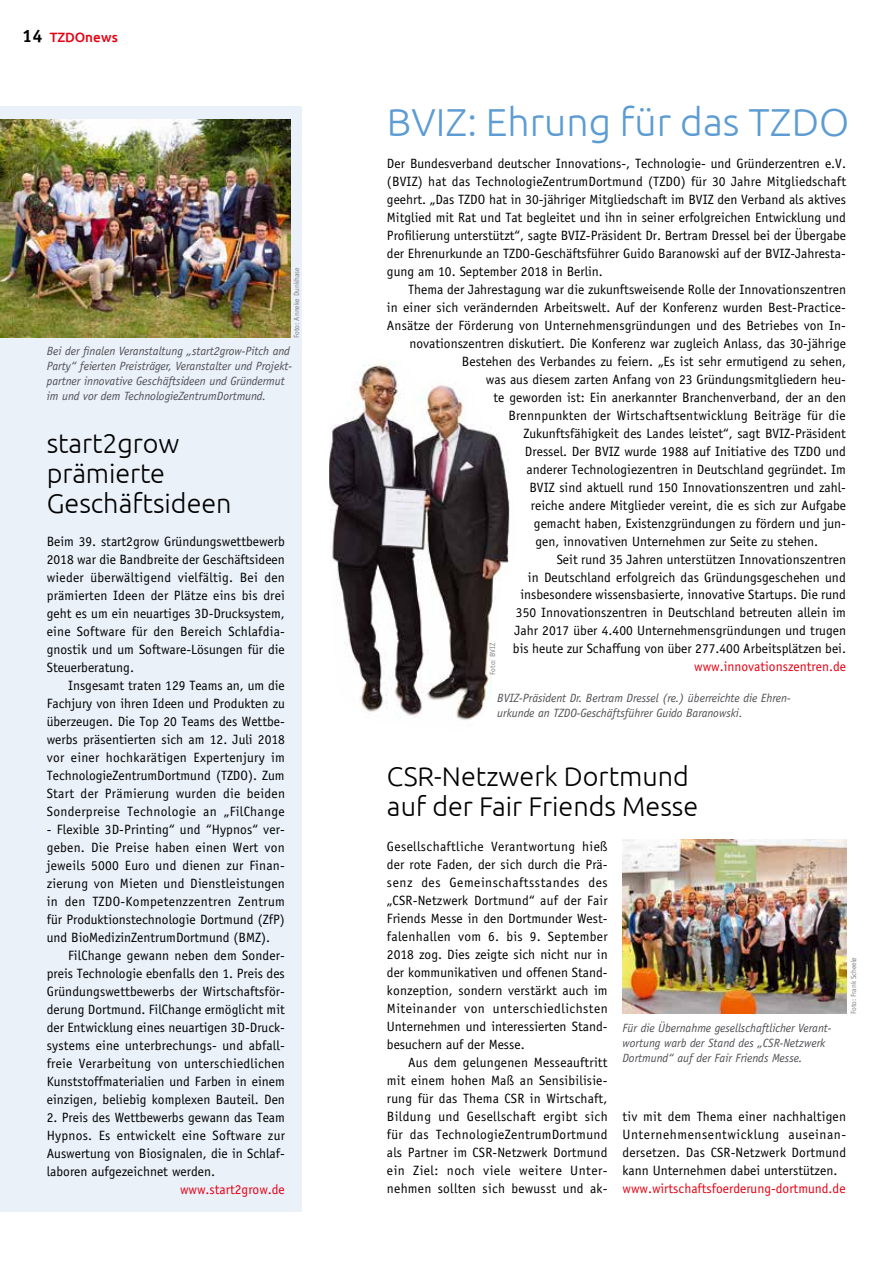
<style>
.page{position:relative;width:893px;height:1263px;background:#fff}
.page>*{position:absolute;margin:0;border:0;box-sizing:border-box;transform-origin:0 0}
.t1{font:300 39px "Ubuntu";color:#5c9cd3}
.t2{font:300 27px/30px "Ubuntu";color:#000}
.t3{font:13.5px/18px "Officina Sans";color:#000;text-align:justify}
.t4{font:13.5px "Officina Sans";color:#e60012}
.t5{font:500 13.5px "Ubuntu";letter-spacing:-.02em;color:#e60012}
.t6{font:italic 12px/15px "Officina Sans";color:#504f53}
.t7{font:7.5px "Officina Sans";color:#818084}
.t8{font:7.5px "Officina Sans";letter-spacing:-.02em;color:#818084}
.s1{font-family:"Officina Sans";font-weight:700;font-size:18px;color:#000}
</style>
<div class="page">
<div style="left:0;top:106px;width:302px;height:1106px;background:#eaf1f9"></div>
<img style="left:0;top:120px;width:290px;height:218px">
<img style="left:622px;top:839px;width:224px;height:175px">
<img style="left:329px;top:363px;width:181px;height:357px">
<p class="t5" style="left:22px;top:29px;width:97px"><span class="s1">14</span> TZDOnews</p>
<p class="t7" style="left:292px;top:338px;width:73px;rotate:-90deg">Foto: Anneke Dunkhase</p>
<p class="t6" style="left:47px;top:343px;width:247px">Bei der finalen Veranstaltung „start2grow-Pitch and Party“ feierten Preisträger, Veranstalter und Projekt&shy;partner innovative Geschäftsideen und Gründermut im und vor dem TechnologieZentrumDortmund.</p>
<h2 class="t2" style="left:47px;top:428px;width:186px">start2grow prämierte<br>Geschäftsideen</h2>
<p class="t3" style="left:47px;top:532px;width:240px">Beim 39. start2grow Gründungswettbewerb 2018 war die Bandbreite der Geschäftsideen wieder überwältigend vielfältig. Bei den prämierten Ideen der Plätze eins bis drei geht es um ein neuartiges 3D-Drucksystem, eine Software für den Bereich Schlafdia&shy;gnostik und um Software-Lösungen für die Steuerberatung.</p>
<p class="t3" style="left:47px;top:676px;width:240px;text-indent:21px">Insgesamt traten 129 Teams an, um die Fachjury von ihren Ideen und Produkten zu überzeugen. Die Top 20 Teams des Wettbe&shy;werbs präsentierten sich am 12. Juli 2018 vor einer hochkarätigen Expertenjury im TechnologieZentrumDortmund (TZDO). Zum Start der Prämierung wurden die beiden Sonderpreise Technologie an „FilChange</p>
<p class="t3" style="left:47px;top:820px;width:240px">- Flexible 3D-Printing“ und “Hypnos“ ver&shy;geben. Die Preise haben einen Wert von jeweils 5000 Euro und dienen zur Finan&shy;zierung von Mieten und Dienstleistungen in den TZDO-Kompetenzzentren Zentrum für Produktionstechnologie Dortmund (ZfP) und BioMedizinZentrumDortmund (BMZ).</p>
<p class="t3" style="left:47px;top:946px;width:240px;text-indent:21px">FilChange gewann neben dem Sonder&shy;preis Technologie ebenfalls den 1. Preis des Gründungswettbewerbs der Wirtschaftsför&shy;derung Dortmund. FilChange ermöglicht mit der Entwicklung eines neuartigen 3D-Druck&shy;systems eine unterbrechungs- und abfall&shy;freie Verarbeitung von unterschiedlichen Kunststoffmaterialien und Farben in einem einzigen, beliebig komplexen Bauteil. Den</p>
<p class="t3" style="left:47px;top:1108px;width:240px">2. Preis des Wettbewerbs gewann das Team Hypnos. Es entwickelt eine Software zur Auswertung von Biosignalen, die in Schlaf&shy;laboren aufgezeichnet werden.</p>
<p class="t4" style="left:180px;top:1181px;width:106px">www.start2grow.de</p>
<h1 class="t1" style="left:387px;top:99px;width:464px">BVIZ: Ehrung für das TZDO</h1>
<p class="t3" style="left:387px;top:154px;width:461px">Der Bundesverband deutscher Innovations-, Technologie- und Gründerzentren e.V. (BVIZ) hat das TechnologieZentrumDortmund (TZDO) für 30 Jahre Mitgliedschaft geehrt. „Das TZDO hat in 30-jähriger Mitgliedschaft im BVIZ den Verband als aktives Mitglied mit Rat und Tat begleitet und ihn in seiner erfolgreichen Entwicklung und Profilierung unterstützt“, sagte BVIZ-Präsident Dr. Bertram Dressel bei der Übergabe der Ehrenurkunde an TZDO-Geschäftsführer Guido Baranowski auf der BVIZ-Jahresta&shy;gung am 10. September 2018 in Berlin.</p>
<p class="t3" style="left:408px;top:280px;width:439px">Thema der Jahrestagung war die zukunftsweisende Rolle der Innovationszentren</p>
<p class="t3" style="left:387px;top:298px;width:460px">in einer sich verändernden Arbeitswelt. Auf der Konferenz wurden Best-Practice-</p>
<p class="t3" style="left:387px;top:316px;width:461px">Ansätze der Förderung von Unternehmensgründungen und des Betriebes von In-</p>
<p class="t3" style="left:409px;top:334px;width:438px">novationszentren diskutiert. Die Konferenz war zugleich Anlass, das 30-jährige</p>
<p class="t3" style="left:462px;top:352px;width:386px">Bestehen des Verbandes zu feiern. „Es ist sehr ermutigend zu sehen,</p>
<p class="t3" style="left:486px;top:370px;width:361px">was aus diesem zarten Anfang von 23 Gründungsmitgliedern heu-</p>
<p class="t3" style="left:493px;top:388px;width:354px">te geworden ist: Ein anerkannter Branchenverband, der an den</p>
<p class="t3" style="left:508px;top:406px;width:339px">Brennpunkten der Wirtschaftsentwicklung Beiträge für die</p>
<p class="t3" style="left:523px;top:424px;width:324px">Zukunftsfähigkeit des Landes leistet“, sagt BVIZ-Präsident</p>
<p class="t3" style="left:525px;top:442px;width:322px">Dressel. Der BVIZ wurde 1988 auf Initiative des TZDO und</p>
<p class="t3" style="left:526px;top:460px;width:321px">anderer Technologiezentren in Deutschland gegründet. Im</p>
<p class="t3" style="left:529px;top:478px;width:318px">BVIZ sind aktuell rund 150 Innovationszentren und zahl-</p>
<p class="t3" style="left:531px;top:496px;width:317px">reiche andere Mitglieder vereint, die es sich zur Aufgabe</p>
<p class="t3" style="left:534px;top:514px;width:313px">gemacht haben, Existenzgründungen zu fördern und jun-</p>
<p class="t3" style="left:535px;top:532px;width:284px">gen, innovativen Unternehmen zur Seite zu stehen.</p>
<p class="t3" style="left:557px;top:550px;width:291px">Seit rund 35 Jahren unterstützen Innovationszentren</p>
<p class="t3" style="left:528px;top:568px;width:319px">in Deutschland erfolgreich das Gründungsgeschehen und</p>
<p class="t3" style="left:520px;top:586px;width:327px">insbesondere wissensbasierte, innovative Startups. Die rund</p>
<p class="t3" style="left:516px;top:604px;width:331px">350 Innovationszentren in Deutschland betreuten allein im</p>
<p class="t3" style="left:514px;top:622px;width:333px">Jahr 2017 über 4.400 Unternehmensgründungen und trugen</p>
<p class="t3" style="left:513px;top:640px;width:335px">bis heute zur Schaffung von über 277.400 Arbeitsplätzen bei.</p>
<p class="t4" style="left:694px;top:659px;width:153px">www.innovationszentren.de</p>
<p class="t7" style="left:488px;top:675px;width:33px;rotate:-90deg">Foto: BVIZ</p>
<p class="t6" style="left:497px;top:690px;width:295px">BVIZ-Präsident Dr. Bertram Dressel (re.) überreichte die Ehren&shy;urkunde an TZDO-Geschäftsführer Guido Baranowski.</p>
<h2 class="t2" style="left:387px;top:760px;width:313px">CSR-Netzwerk Dortmund auf der Fair Friends Messe</h2>
<p class="t3" style="left:387px;top:838px;width:222px">Gesellschaftliche Verantwortung hieß der rote Faden, der sich durch die Prä&shy;senz des Gemeinschaftsstandes des „CSR-Netzwerk Dortmund“ auf der Fair Friends Messe in den Dortmunder West&shy;falenhallen vom 6. bis 9. September 2018 zog. Dies zeigte sich nicht nur in der kommunikativen und offenen Stand&shy;konzeption, sondern verstärkt auch im Miteinander von unterschiedlichsten Unternehmen und interessierten Stand&shy;besuchern auf der Messe.</p>
<p class="t3" style="left:387px;top:1054px;width:222px;text-indent:21px">Aus dem gelungenen Messeauftritt mit einem hohen Maß an Sensibilisie&shy;rung für das Thema CSR in Wirtschaft, Bildung und Gesellschaft ergibt sich für das TechnologieZentrumDortmund als Partner im CSR-Netzwerk Dortmund ein Ziel: noch viele weitere Unter&shy;nehmen sollten sich bewusst und ak-</p>
<p class="t6" style="left:622px;top:1021px;width:210px">Für die Übernahme gesellschaftlicher Verant&shy;wortung warb der Stand des „CSR-Netzwerk<br>Dortmund“ auf der Fair Friends Messe.</p>
<p class="t8" style="left:849px;top:1014px;width:58px;rotate:-90deg">Foto: Frank Scheele</p>
<p class="t3" style="left:622px;top:1108px;width:225px">tiv mit dem Thema einer nachhaltigen Unternehmensentwicklung auseinan&shy;dersetzen. Das CSR-Netzwerk Dortmund kann Unternehmen dabei unterstützen.</p>
<p class="t4" style="left:622px;top:1181px;width:225px">www.wirtschaftsfoerderung-dortmund.de</p>
</div>
